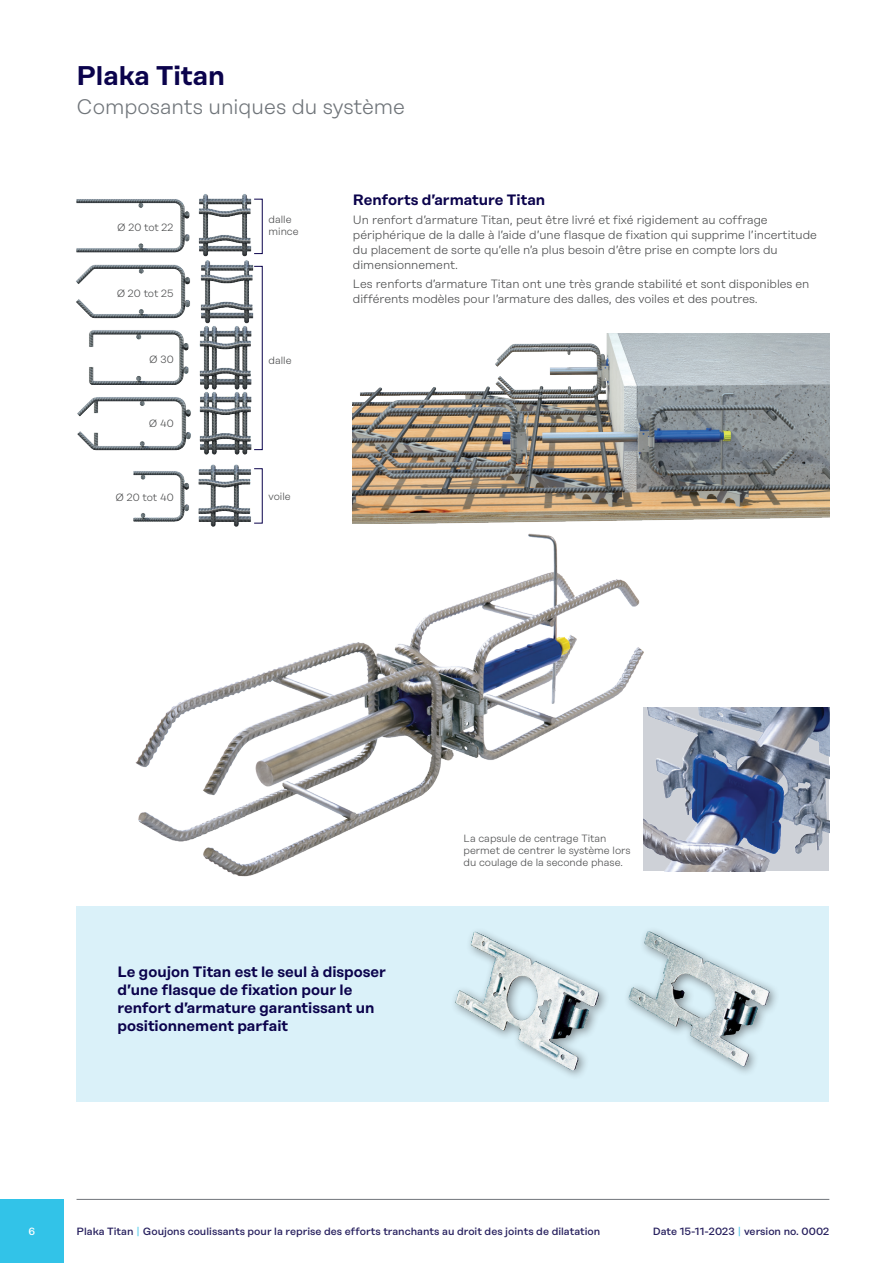
<style>
.page{position:relative;width:893px;height:1263px;background:#fff}
.page>*{position:absolute;margin:0;border:0;box-sizing:border-box;transform-origin:0 0}
.t1{font:600 27px "Rational Display";color:#0b034c}
.t2{font:300 21px "Rational Display";color:#70757a}
.t3{font:600 15px/18px "Rational Display";color:#0b034c}
.t4{font:300 12px/15px "Rational Display";color:#4b4c4d}
.t5{font:300 10.5px/12px "Rational Display";color:#4b4c4d}
.t6{font:500 10.5px "Rational Display";color:#27205e}
.t7{font:500 10.5px "Rational Display";color:#fff}
.s1{color:#58caeb}
</style>
<div class="page">
<hr style="left:77px;top:1199px;width:752px;height:1px;background:#70757a">
<div style="left:0;top:1199px;width:64px;height:64px;background:#32c3e8"></div>
<img style="left:199px;top:392px;width:56px;height:63px">
<img style="left:199px;top:260px;width:56px;height:130px">
<img style="left:76px;top:264px;width:114px;height:55px">
<img style="left:198px;top:194px;width:54px;height:63px">
<img style="left:76px;top:199px;width:114px;height:54px">
<img style="left:198px;top:464px;width:53px;height:59px">
<img style="left:78px;top:397px;width:113px;height:54px">
<img style="left:89px;top:330px;width:100px;height:55px">
<img style="left:133px;top:471px;width:56px;height:51px">
<div style="left:254px;top:266px;width:9px;height:184px;border:1px solid #0b034c"></div>
<div style="left:254px;top:199px;width:9px;height:55px;border:1px solid #0b034c"></div>
<div style="left:254px;top:468px;width:9px;height:55px;border:1px solid #0b034c"></div>
<img style="left:353px;top:333px;width:476px;height:190px">
<img style="left:684px;top:707px;width:145px;height:164px">
<div style="left:77px;top:906px;width:752px;height:195px;background:#daf1f9"></div>
<img style="left:627px;top:930px;width:149px;height:143px">
<img style="left:454px;top:931px;width:152px;height:145px">
<img style="left:135px;top:523px;width:549px;height:354px">
<h1 class="t1" style="left:77px;top:60px;width:150px">Plaka Titan</h1>
<h2 class="t2" style="left:77px;top:95px;width:330px">Composants uniques du système</h2>
<p class="t5" style="left:117px;top:221px;width:58px">Ø 20 tot 22</p>
<p class="t5" style="left:117px;top:287px;width:59px">Ø 20 tot 25</p>
<p class="t5" style="left:149px;top:353px;width:26px">Ø 30</p>
<p class="t5" style="left:149px;top:417px;width:26px">Ø 40</p>
<p class="t5" style="left:116px;top:492px;width:60px">Ø 20 tot 40</p>
<p class="t5" style="left:268px;top:213px;width:32px">dalle mince</p>
<p class="t5" style="left:268px;top:354px;width:25px">dalle</p>
<p class="t5" style="left:268px;top:490px;width:24px">voile</p>
<p class="t3" style="left:353px;top:190px;width:194px">Renforts d’armature Titan</p>
<p class="t4" style="left:353px;top:212px;width:465px">Un renfort d’armature Titan, peut être livré et fixé rigidement au coffrage périphérique de la dalle à l’aide d’une flasque de fixation qui supprime l’incertitude du placement de sorte qu’elle n’a plus besoin d’être prise en compte lors du dimensionnement.</p>
<p class="t4" style="left:353px;top:277px;width:458px">Les renforts d’armature Titan ont une très grande stabilité et sont disponibles en différents modèles pour l’armature des dalles, des voiles et des poutres.</p>
<p class="t3" style="left:117px;top:963px;width:270px">Le goujon Titan est le seul à disposer d’une flasque de fixation pour le renfort d’armature garantissant un positionnement parfait</p>
<p class="t5" style="left:463px;top:832px;width:169px">La capsule de centrage Titan permet de centrer le système lors du coulage de la seconde phase.</p>
<p class="t7" style="left:29px;top:1225px;width:8px">6</p>
<p class="t6" style="left:77px;top:1225px;width:525px">Plaka Titan <span class="s1">|</span> Goujons coulissants pour la reprise des efforts tranchants au droit des joints de dilatation</p>
<p class="t6" style="left:653px;top:1225px;width:178px">Date 15-11-2023 <span class="s1">|</span> version no. 0002</p>
</div>
